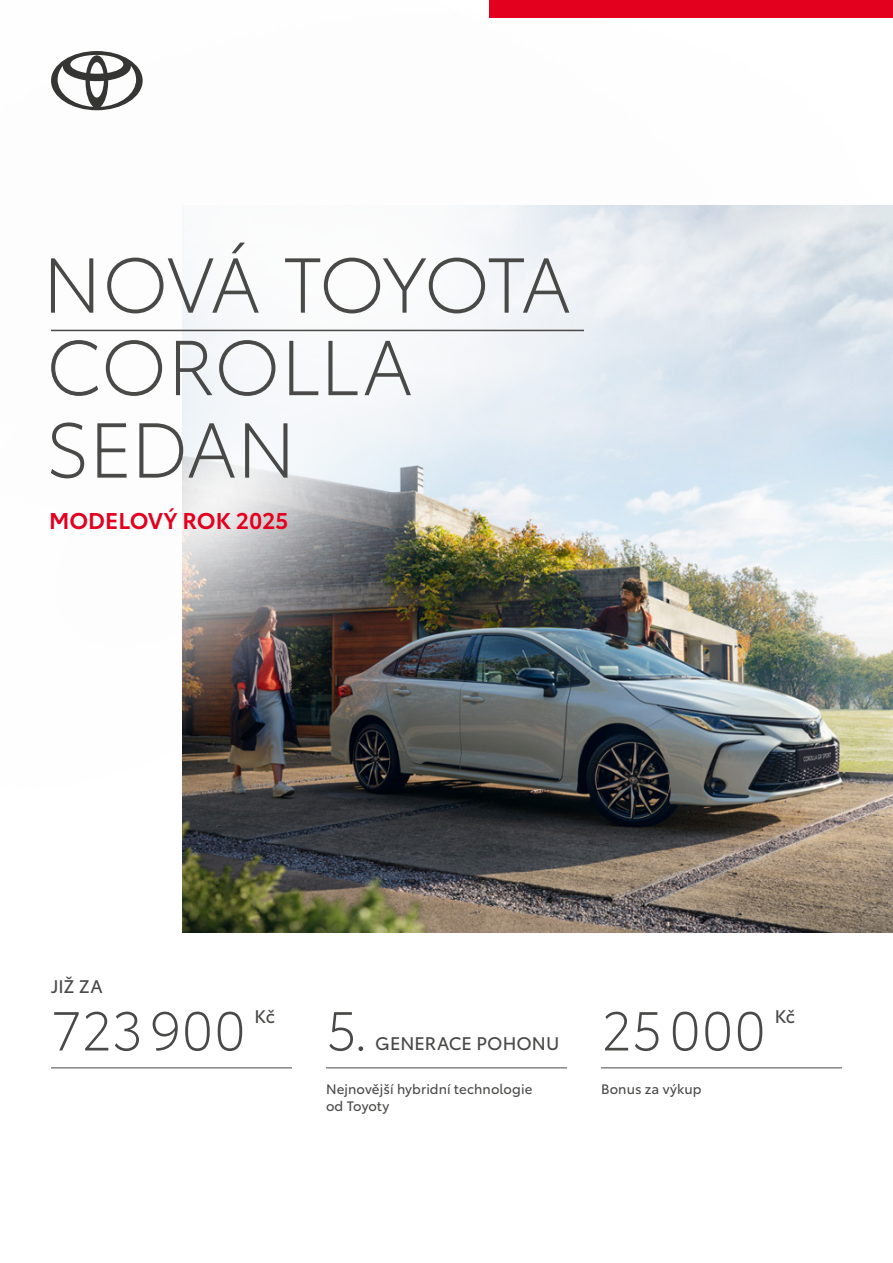
<style>
.page{position:relative;width:893px;height:1263px;background:#fff}
.page>*{position:absolute;margin:0;border:0;box-sizing:border-box;transform-origin:0 0}
.t1{font:300 76.5px/82.5px "Toyota Type";letter-spacing:-.025em;color:#494948}
.t2{font:300 54px "Toyota Type";letter-spacing:.025em;color:#494948}
.t3{font:600 22.5px "Toyota Type";color:#e3001f}
.t4{font:18px "Toyota Type";letter-spacing:.005em;color:#494948}
.t5{font:13.5px/16.2px "Toyota Type";letter-spacing:.005em;color:#494948}
</style>
<div class="page">
<img style="left:183px;top:703px;width:710px;height:229px">
<img style="left:662px;top:608px;width:231px;height:95px">
<img style="left:489px;top:17px;width:404px;height:591px">
<img style="left:51px;top:73px;width:611px;height:856px">
<hr style="left:51px;top:1067px;width:241px;height:1px;background:#494948">
<hr style="left:601px;top:1067px;width:241px;height:1px;background:#494948">
<hr style="left:326px;top:1067px;width:241px;height:1px;background:#494948">
<hr style="left:51px;top:330px;width:533px;height:1px;background:#494948">
<svg style="left:51px;top:51px;width:92px;height:59px"></svg>
<div style="left:489px;top:0;width:404px;height:17px;background:#e3001f"></div>
<h1 class="t1" style="left:43px;top:239px;width:530px">NOVÁ TOYOTA<br>COROLLA<br>SEDAN</h1>
<h3 class="t3" style="left:49px;top:503px;width:241px">MODELOVÝ ROK 2025</h3>
<h3 class="t4" style="left:51px;top:973px;width:53px">JIŽ ZA</h3>
<h2 class="t2" style="left:51px;top:992px;width:196px">723900</h2>
<h3 class="t4" style="left:255px;top:1003px;width:22px">Kč</h3>
<h2 class="t2" style="left:601px;top:992px;width:166px">25000</h2>
<h3 class="t4" style="left:775px;top:1003px;width:22px">Kč</h3>
<p class="t5" style="left:601px;top:1080px;width:102px">Bonus za výkup</p>
<h2 class="t2" style="left:326px;top:992px;width:44px">5.</h2>
<h3 class="t4" style="left:375px;top:1030px;width:185px">GENERACE POHONU</h3>
<p class="t5" style="left:326px;top:1080px;width:208px">Nejnovější hybridní technologie od Toyoty</p>
</div>
